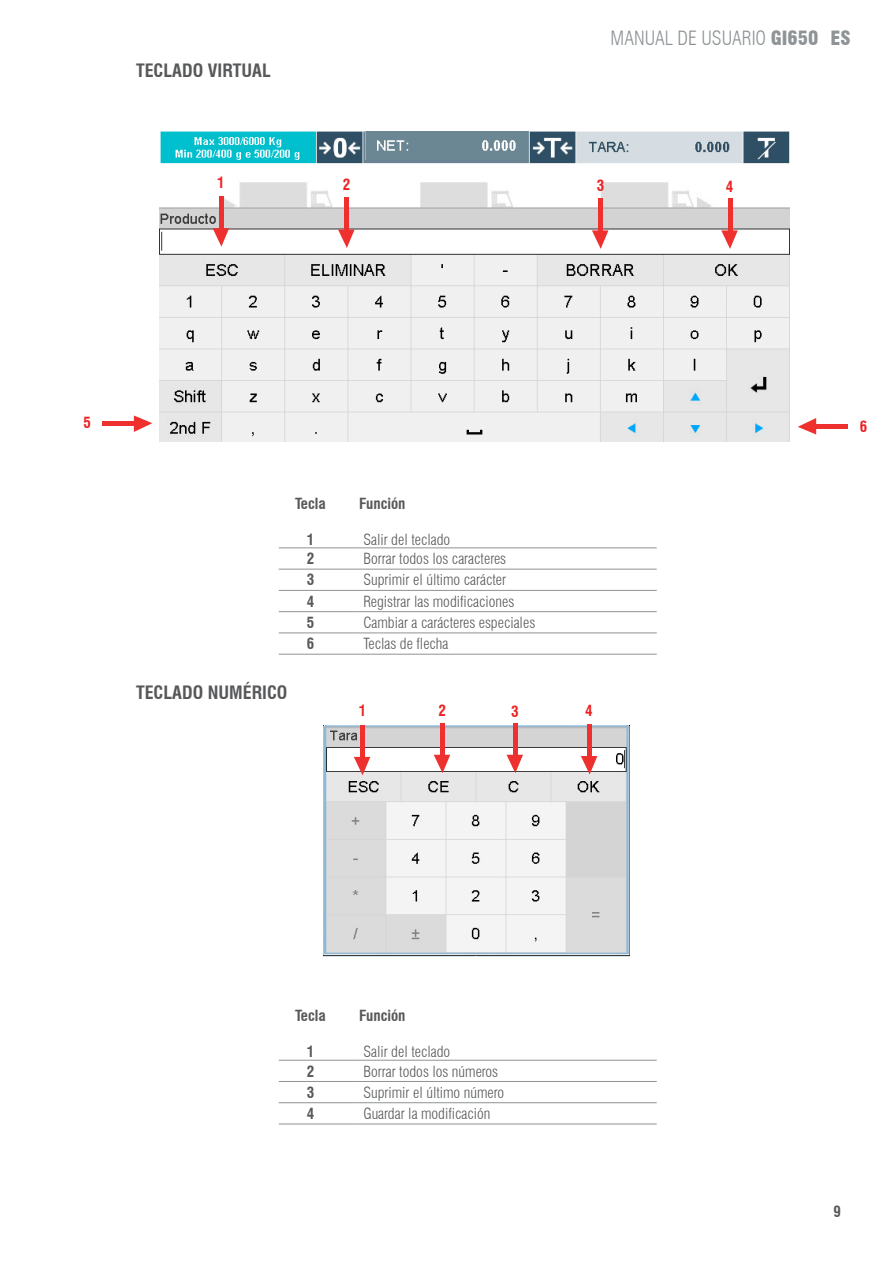
<style>
.page{position:relative;width:893px;height:1263px;background:#fff}
.page>*{position:absolute;margin:0;border:0;box-sizing:border-box;transform-origin:0 0}
.t1{font:300 condensed 19.2px "Swiss 721 BT";color:#8e9396}
.t2{font:700 condensed 18px "Swiss 721 BT";color:#57585a}
.t3{font:300 condensed 15px "Swiss 721 BT";color:#57585a}
.t4{font:700 condensed 15px "Swiss 721 BT";color:#57585a}
.t5{font:700 condensed 15px "Swiss 721 BT";color:#ee2123}
.s1{font-weight:900}
.s2{font-weight:900;color:#fff}
</style>
<div class="page">
<img style="left:159px;top:132px;width:631px;height:310px">
<hr style="left:353px;top:548px;width:304px;height:1px;background:#8e9396">
<hr style="left:279px;top:548px;width:74px;height:1px;background:#8e9396">
<hr style="left:279px;top:569px;width:74px;height:1px;background:#8e9396">
<hr style="left:353px;top:569px;width:304px;height:1px;background:#8e9396">
<hr style="left:279px;top:590px;width:74px;height:1px;background:#8e9396">
<hr style="left:353px;top:590px;width:304px;height:1px;background:#8e9396">
<hr style="left:279px;top:611px;width:74px;height:1px;background:#8e9396">
<hr style="left:353px;top:611px;width:304px;height:1px;background:#8e9396">
<hr style="left:279px;top:633px;width:74px;height:1px;background:#8e9396">
<hr style="left:353px;top:633px;width:304px;height:1px;background:#8e9396">
<hr style="left:279px;top:654px;width:74px;height:1px;background:#8e9396">
<hr style="left:353px;top:654px;width:304px;height:1px;background:#8e9396">
<img style="left:323px;top:726px;width:306px;height:230px">
<hr style="left:353px;top:1060px;width:304px;height:1px;background:#8e9396">
<hr style="left:279px;top:1060px;width:74px;height:1px;background:#8e9396">
<hr style="left:279px;top:1081px;width:74px;height:1px;background:#8e9396">
<hr style="left:353px;top:1081px;width:304px;height:1px;background:#8e9396">
<hr style="left:279px;top:1102px;width:74px;height:1px;background:#8e9396">
<hr style="left:353px;top:1102px;width:304px;height:1px;background:#8e9396">
<hr style="left:279px;top:1124px;width:74px;height:1px;background:#8e9396">
<hr style="left:353px;top:1124px;width:304px;height:1px;background:#8e9396">
<div style="left:360px;top:725px;width:5px;height:32px;background:#ee302e"></div>
<svg style="left:354px;top:757px;width:16px;height:18px"></svg>
<div style="left:440px;top:723px;width:5px;height:32px;background:#ee302e"></div>
<svg style="left:434px;top:755px;width:16px;height:18px"></svg>
<hr style="left:513px;top:723px;width:4px;height:32px;background:#ee302e">
<svg style="left:506px;top:755px;width:17px;height:18px"></svg>
<div style="left:587px;top:724px;width:5px;height:32px;background:#ee302e"></div>
<svg style="left:581px;top:756px;width:16px;height:18px"></svg>
<div style="left:219px;top:196px;width:5px;height:33px;background:#ee302e"></div>
<svg style="left:213px;top:228px;width:16px;height:19px"></svg>
<hr style="left:102px;top:421px;width:32px;height:4px;background:#ee302e">
<svg style="left:134px;top:415px;width:18px;height:17px"></svg>
<hr style="left:816px;top:425px;width:32px;height:4px;background:#ee302e">
<svg style="left:798px;top:418px;width:18px;height:16px"></svg>
<hr style="left:345px;top:198px;width:4px;height:32px;background:#ee302e">
<svg style="left:338px;top:230px;width:17px;height:18px"></svg>
<hr style="left:599px;top:199px;width:4px;height:32px;background:#ee302e">
<svg style="left:592px;top:230px;width:16px;height:19px"></svg>
<hr style="left:728px;top:199px;width:4px;height:32px;background:#ee302e">
<svg style="left:721px;top:230px;width:17px;height:19px"></svg>
<img style="left:366px;top:132px;width:163px;height:27px">
<p class="t2" style="left:136px;top:60px;width:136px">TECLADO VIRTUAL</p>
<p class="t5" style="left:217px;top:173px;width:9px">1</p>
<p class="t1" style="left:611px;top:27px;width:241px">MANUAL DE USUARIO <span class="s1">GI650</span> <span class="s2">ES</span></p>
<p class="t5" style="left:343px;top:176px;width:9px">2</p>
<p class="t5" style="left:597px;top:177px;width:9px">3</p>
<p class="t5" style="left:726px;top:178px;width:9px">4</p>
<p class="t5" style="left:83px;top:414px;width:9px">5</p>
<p class="t5" style="left:860px;top:418px;width:9px">6</p>
<p class="t4" style="left:295px;top:495px;width:32px">Tecla</p>
<p class="t4" style="left:359px;top:495px;width:48px">Función</p>
<p class="t4" style="left:307px;top:530px;width:9px">1</p>
<p class="t3" style="left:363px;top:530px;width:88px">Salir del teclado</p>
<p class="t4" style="left:307px;top:550px;width:9px">2</p>
<p class="t3" style="left:363px;top:550px;width:144px">Borrar todos los caracteres</p>
<p class="t4" style="left:307px;top:571px;width:9px">3</p>
<p class="t3" style="left:363px;top:571px;width:144px">Suprimir el último carácter</p>
<p class="t4" style="left:307px;top:592px;width:9px">4</p>
<p class="t3" style="left:363px;top:592px;width:152px">Registrar las modificaciones</p>
<p class="t4" style="left:307px;top:613px;width:9px">5</p>
<p class="t3" style="left:363px;top:613px;width:173px">Cambiar a carácteres especiales</p>
<p class="t4" style="left:307px;top:635px;width:9px">6</p>
<p class="t3" style="left:363px;top:635px;width:87px">Teclas de flecha</p>
<p class="t2" style="left:136px;top:681px;width:153px">TECLADO NUMÉRICO</p>
<p class="t5" style="left:359px;top:702px;width:9px">1</p>
<p class="t5" style="left:438px;top:702px;width:9px">2</p>
<p class="t5" style="left:511px;top:702px;width:9px">3</p>
<p class="t5" style="left:585px;top:702px;width:9px">4</p>
<p class="t4" style="left:295px;top:1007px;width:32px">Tecla</p>
<p class="t4" style="left:359px;top:1007px;width:48px">Función</p>
<p class="t4" style="left:307px;top:1042px;width:9px">1</p>
<p class="t3" style="left:363px;top:1042px;width:88px">Salir del teclado</p>
<p class="t4" style="left:307px;top:1062px;width:9px">2</p>
<p class="t3" style="left:363px;top:1062px;width:136px">Borrar todos los números</p>
<p class="t4" style="left:307px;top:1083px;width:9px">3</p>
<p class="t3" style="left:363px;top:1083px;width:142px">Suprimir el último número</p>
<p class="t4" style="left:307px;top:1104px;width:9px">4</p>
<p class="t3" style="left:363px;top:1104px;width:129px">Guardar la modificación</p>
<p class="t4" style="left:833px;top:1202px;width:9px">9</p>
</div>
